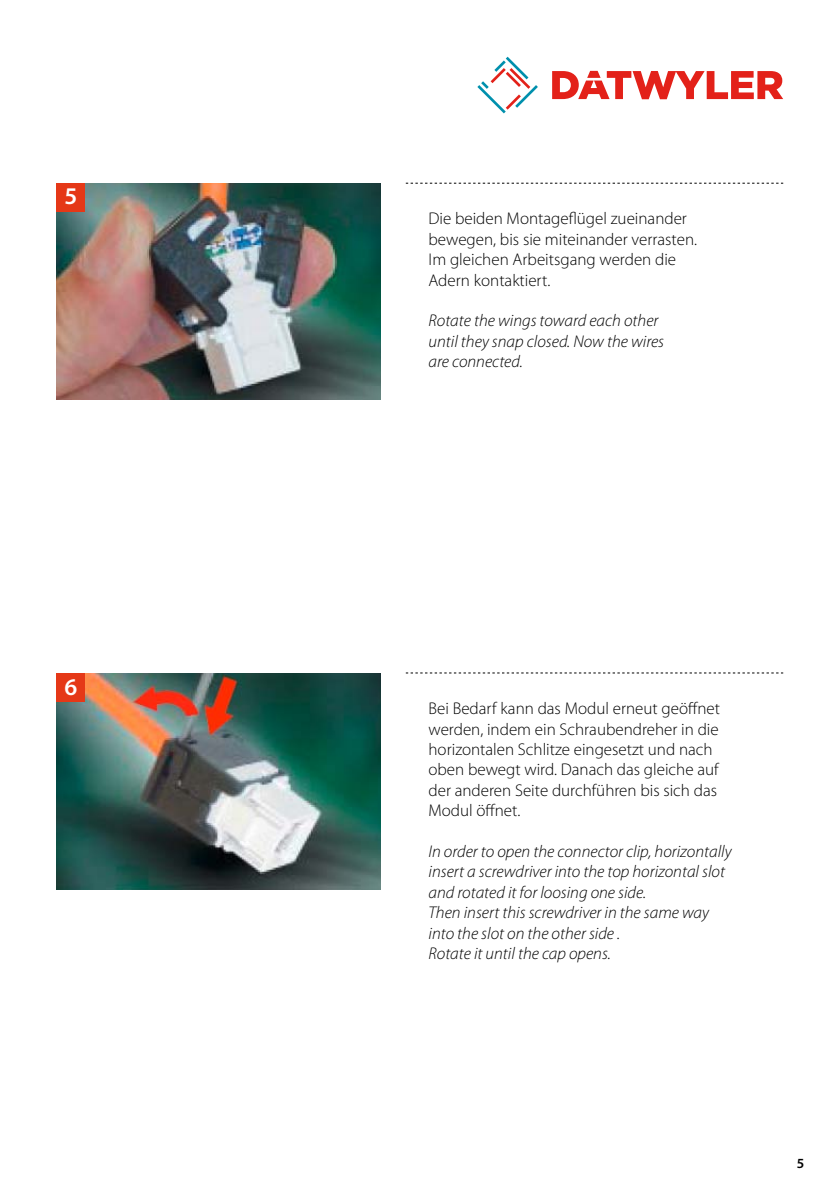
<style>
.page{position:relative;width:840px;height:1191px;background:#fff}
.page>*{position:absolute;margin:0;border:0;box-sizing:border-box;transform-origin:0 0}
.t1{font:600 24px "Myriad Pro";color:#fff}
.t2{font:300 17px/20.4px "Myriad Pro";color:#000}
.t3{font:italic 300 17px/20.4px "Myriad Pro";color:#000}
.t4{font:600 14px "Myriad Pro";color:#000}
</style>
<div class="page">
<img style="left:57px;top:183px;width:323px;height:216px">
<div style="left:57px;top:183px;width:28px;height:29px;background:#e53817"></div>
<img style="left:57px;top:673px;width:323px;height:216px">
<div style="left:57px;top:673px;width:28px;height:29px;background:#e53817"></div>
<svg style="left:405px;top:183px;width:377px;height:1px"></svg>
<svg style="left:405px;top:672px;width:377px;height:1px"></svg>
<svg style="left:477px;top:57px;width:60px;height:56px"></svg>
<svg style="left:552px;top:71px;width:230px;height:28px"></svg>
<h1 class="t1" style="left:64px;top:181px;width:14px">5</h1>
<h1 class="t1" style="left:64px;top:671px;width:14px">6</h1>
<p class="t2" style="left:428px;top:208px;width:270px">Die beiden Montageflügel zueinander bewegen, bis sie miteinander verrasten.<br>I m gleichen Arbeitsgang werden die Adern kontaktiert.</p>
<p class="t3" style="left:428px;top:310px;width:237px">Rotate the wings toward each other until they snap closed. Now the wires are connected.</p>
<p class="t2" style="left:428px;top:698px;width:293px">Bei Bedarf kann das Modul erneut geöffnet werden, indem ein Schraubendreher in die horizontalen Schlitze eingesetzt und nach oben bewegt wird. Danach das gleiche auf der anderen Seite durchführen bis sich das Modul öffnet.</p>
<p class="t3" style="left:428px;top:841px;width:304px">In order to open the connector clip, horizontally insert a screwdriver into the top horizontal slot and rotated it for loosing one side.<br>Then insert this screwdriver in the same way into the slot on the other side .<br>Rotate it until the cap opens.</p>
<p class="t4" style="left:796px;top:1154px;width:9px">5</p>
</div>
